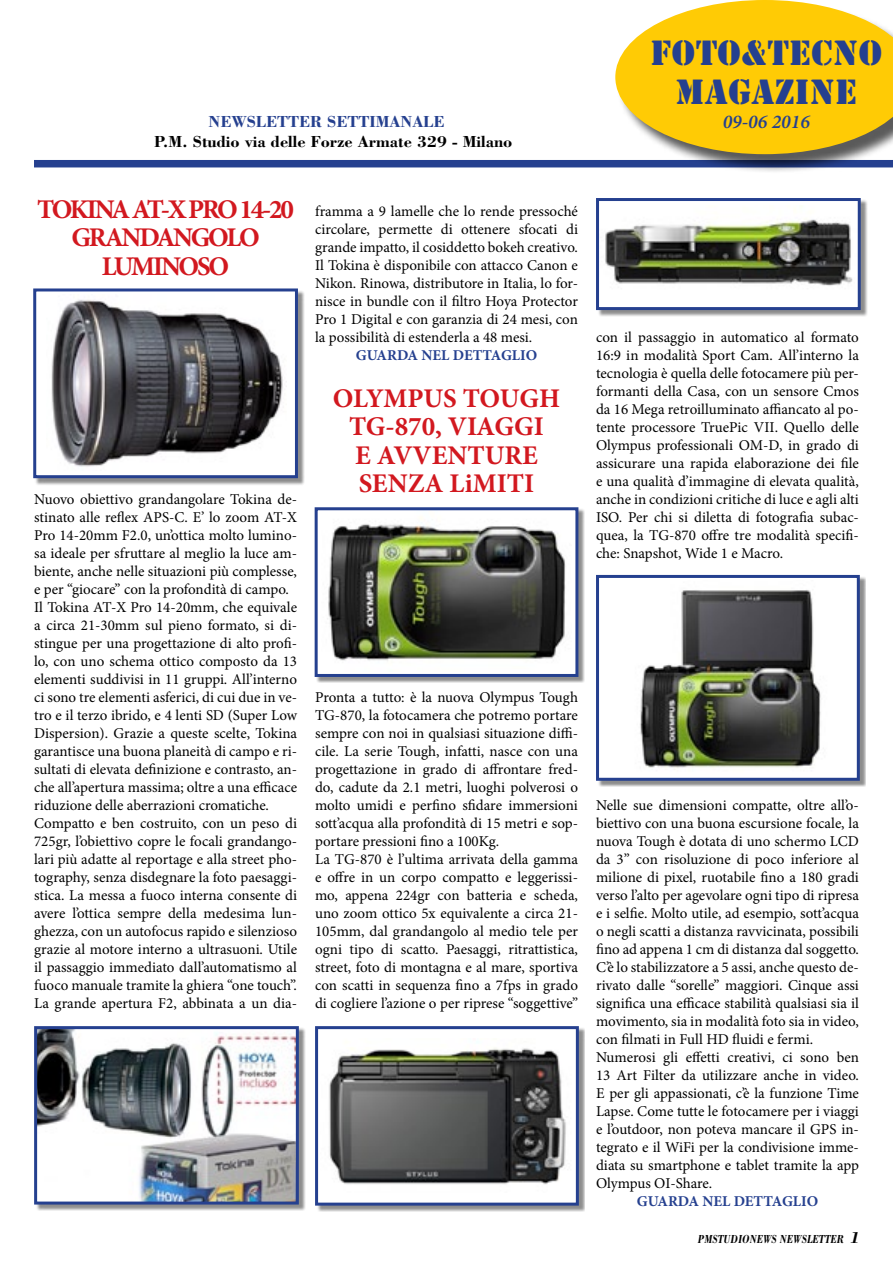
<style>
.page{position:relative;width:893px;height:1263px;background:#fff}
.page>*{position:absolute;margin:0;border:0;box-sizing:border-box;transform-origin:0 0}
.t1{font:32.7px/39.2px "Stencil Std";letter-spacing:.02em;color:#25408f;text-align:center}
.t2{font:700 27px/28.5px "Minion Pro";color:#d2181f;text-align:center}
.t3{font:700 27px/28.5px "Minion Pro";letter-spacing:-.08em;color:#d2181f;text-align:center}
.t4{font:italic 600 19.5px "Minion Pro";color:#25408f}
.t5{font:700 16.5px "Bodoni Std";color:#000}
.t6{font:700 16.5px "Bodoni Std";color:#25408f}
.t7{font:15px/18px "Minion Pro";color:#000;text-align:justify}
.t8{font:700 15px "Minion Pro";color:#25408f}
.t9{font:italic 700 12px "Bodoni Std";color:#000;scale:.8 1}
.s1{font-size:16.5px}
</style>
<div class="page">
<div style="left:34px;top:160px;width:859px;height:7px;background:#25408f"></div>
<div style="left:36px;top:1028px;width:270px;height:183px;background:#000;opacity:.45"></div>
<img style="left:38px;top:1030px;width:257px;height:170px">
<div style="left:34px;top:1026px;width:265px;height:178px;border:3px solid #25408f"></div>
<div style="left:598px;top:200px;width:270px;height:117px;background:#000;opacity:.45"></div>
<div style="left:597px;top:200px;width:262px;height:109px;background:#fff"></div>
<img style="left:605px;top:219px;width:248px;height:67px">
<div style="left:596px;top:198px;width:265px;height:112px;border:3px solid #25408f"></div>
<div style="left:316px;top:509px;width:269px;height:174px;background:#000;opacity:.45"></div>
<div style="left:316px;top:509px;width:261px;height:166px;background:#fff"></div>
<img style="left:327px;top:518px;width:239px;height:143px">
<div style="left:315px;top:507px;width:263px;height:170px;border:3px solid #25408f"></div>
<div style="left:598px;top:576px;width:268px;height:210px;background:#000;opacity:.45"></div>
<img style="left:600px;top:580px;width:256px;height:196px">
<div style="left:596px;top:575px;width:264px;height:206px;border:3px solid #25408f"></div>
<div style="left:317px;top:1028px;width:268px;height:184px;background:#000;opacity:.45"></div>
<div style="left:317px;top:1028px;width:260px;height:176px;background:#fff"></div>
<img style="left:329px;top:1048px;width:237px;height:137px">
<div style="left:315px;top:1026px;width:264px;height:179px;border:3px solid #25408f"></div>
<div style="left:35px;top:290px;width:270px;height:195px;background:#000;opacity:.45"></div>
<div style="left:35px;top:290px;width:261px;height:187px;background:#fff"></div>
<img style="left:51px;top:299px;width:232px;height:168px">
<div style="left:33px;top:288px;width:265px;height:190px;border:3px solid #25408f"></div>
<div style="left:618px;top:3px;width:275px;height:171px;background:#000;opacity:.65"></div>
<svg style="left:615px;top:0;width:278px;height:154px;background:#f8ce2c"></svg>
<p class="t6" style="left:208px;top:112px;width:238px">NEWSLETTER SETTIMANALE</p>
<p class="t5" style="left:154px;top:131px;width:360px">P.M. Studio via delle Forze Armate 329 - Milano</p>
<p class="t1" style="left:650px;top:33px;width:233px">FOTO&amp;TECNO<br>MAGAZINE</p>
<p class="t4" style="left:723px;top:108px;width:89px">09-06 2016</p>
<p class="t3" style="left:37px;top:194px;width:258px">TOKINA AT-X PRO 14-20<br>GRANDANGOLO</p>
<p class="t3" style="left:102px;top:251px;width:129px">LUMINOSO</p>
<p class="t7" style="left:34px;top:490px;width:264px">Nuovo obiettivo grandangolare Tokina de&shy;stinato alle reflex APS-C. E’ lo zoom AT-X Pro 14-20mm F2.0, un’ottica molto lumino&shy;sa ideale per sfruttare al meglio la luce am&shy;biente, anche nelle situazioni più complesse, e per “giocare” con la profondità di campo.</p>
<p class="t7" style="left:34px;top:598px;width:264px">Il Tokina AT-X Pro 14-20mm, che equivale a circa 21-30mm sul pieno formato, si di&shy;stingue per una progettazione di alto profi&shy;lo, con uno schema ottico composto da 13 elementi suddivisi in 11 gruppi. All’interno ci sono tre elementi asferici, di cui due in ve&shy;tro e il terzo ibrido, e 4 lenti SD (Super Low Dispersion). Grazie a queste scelte, Tokina garantisce una buona planeità di campo e ri&shy;sultati di elevata definizione e contrasto, an&shy;che all’apertura massima; oltre a una efficace riduzione delle aberrazioni cromatiche.</p>
<p class="t7" style="left:34px;top:814px;width:264px">Compatto e ben costruito, con un peso di 725gr, l’obiettivo copre le focali grandango&shy;lari più adatte al reportage e alla street pho&shy;tography, senza disdegnare la foto paesaggi&shy;stica. La messa a fuoco interna consente di avere l’ottica sempre della medesima lun&shy;ghezza, con un autofocus rapido e silenzioso grazie al motore interno a ultrasuoni. Utile il passaggio immediato dall’automatismo al fuoco manuale tramite la ghiera “one touch”.</p>
<p class="t7" style="left:34px;top:994px;width:264px">La grande apertura F2, abbinata a un dia-</p>
<p class="t7" style="left:315px;top:202px;width:264px">framma a 9 lamelle che lo rende pressoché circolare, permette di ottenere sfocati di grande impatto, il cosiddetto bokeh creativo.</p>
<p class="t7" style="left:315px;top:256px;width:264px">Il Tokina è disponibile con attacco Canon e Nikon. Rinowa, distributore in Italia, lo for&shy;nisce in bundle con il filtro Hoya Protector Pro 1 Digital e con garanzia di 24 mesi, con la possibilità di estenderla a 48 mesi.</p>
<p class="t8" style="left:356px;top:345px;width:183px">GUARDA NEL DETTAGLIO</p>
<p class="t2" style="left:333px;top:383px;width:229px">OLYMPUS TOUGH<br>TG-870, VIAGGI</p>
<p class="t2" style="left:355px;top:440px;width:184px">E AVVENTURE</p>
<p class="t2" style="left:359px;top:469px;width:177px">SENZA LiMITI</p>
<p class="t7" style="left:315px;top:688px;width:264px">Pronta a tutto: è la nuova Olympus Tough TG-870, la fotocamera che potremo portare sempre con noi in qualsiasi situazione diffi&shy;cile. La serie Tough, infatti, nasce con una progettazione in grado di affrontare fred&shy;do, cadute da 2.1 metri, luoghi polverosi o molto umidi e perfino sfidare immersioni sott’acqua alla profondità di 15 metri e sop&shy;portare pressioni fino a 100Kg.</p>
<p class="t7" style="left:315px;top:850px;width:264px">La TG-870 è l’ultima arrivata della gamma e offre in un corpo compatto e leggerissi&shy;mo, appena 224gr con batteria e scheda, uno zoom ottico 5x equivalente a circa 21- 105mm, dal grandangolo al medio tele per ogni tipo di scatto. Paesaggi, ritrattistica, street, foto di montagna e al mare, sportiva con scatti in sequenza fino a 7fps in grado di cogliere l’azione o per riprese “soggettive”</p>
<p class="t7" style="left:596px;top:328px;width:264px">con il passaggio in automatico al formato 16:9 in modalità Sport Cam. All’interno la tecnologia è quella delle fotocamere più per&shy;formanti della Casa, con un sensore Cmos da 16 Mega retroilluminato affiancato al po&shy;tente processore TruePic VII. Quello delle Olympus professionali OM-D, in grado di assicurare una rapida elaborazione dei file e una qualità d’immagine di elevata qualità, anche in condizioni critiche di luce e agli alti ISO. Per chi si diletta di fotografia subac&shy;quea, la TG-870 offre tre modalità specifi&shy;che: Snapshot, Wide 1 e Macro.</p>
<p class="t7" style="left:596px;top:796px;width:264px">Nelle sue dimensioni compatte, oltre all’o&shy;biettivo con una buona escursione focale, la nuova Tough è dotata di uno schermo LCD da 3” con risoluzione di poco inferiore al milione di pixel, ruotabile fino a 180 gradi verso l’alto per agevolare ogni tipo di ripresa e i selfie. Molto utile, ad esempio, sott’acqua o negli scatti a distanza ravvicinata, possibili fino ad appena 1 cm di distanza dal soggetto.<br>C’è lo stabilizzatore a 5 assi, anche questo de&shy;rivato dalle “sorelle” maggiori. Cinque assi significa una efficace stabilità qualsiasi sia il movimento, sia in modalità foto sia in video, con filmati in Full HD fluidi e fermi.</p>
<p class="t7" style="left:596px;top:1048px;width:264px">Numerosi gli effetti creativi, ci sono ben 13 Art Filter da utilizzare anche in video.<br>E per gli appassionati, c’è la funzione Time Lapse. Come tutte le fotocamere per i viaggi e l’outdoor, non poteva mancare il GPS in&shy;tegrato e il WiFi per la condivisione imme&shy;diata su smartphone e tablet tramite la app Olympus OI-Share.</p>
<p class="t8" style="left:637px;top:1191px;width:183px">GUARDA NEL DETTAGLIO</p>
<p class="t9" style="left:698px;top:1231px;width:204px">PMSTUDIONEWS NEWSLETTER <span class="s1">1</span></p>
</div>
